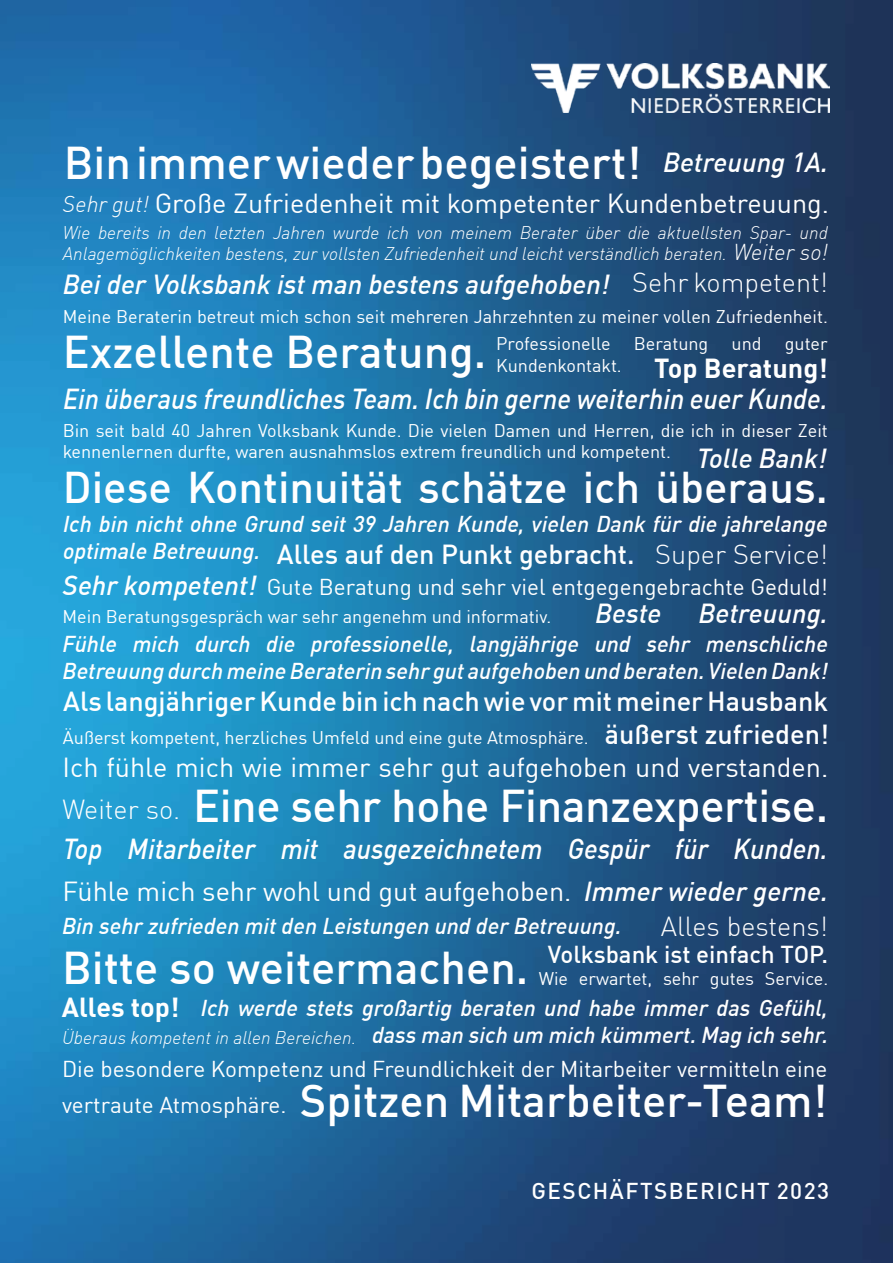
<style>
.page{position:relative;width:893px;height:1263px;background:#fff}
.page>*{position:absolute;margin:0;border:0;box-sizing:border-box;transform-origin:0 0}
.t1{font:500 45px "DINOT";color:#fff}
.t2{font:500 43.5px "DINOT";color:#fff}
.t3{font:italic 500 28.35px "DINOT";color:#fff;scale:.94 1}
.t4{font:27px "DINOT";color:#fff}
.t5{font:italic 500 27px "DINOT";color:#fff}
.t6{font:500 27px/32.4px "DINOT";color:#fff;text-align:right}
.t7{font:300 27px "DINOT";color:#fff}
.t8{font:700 27px "DINOT";color:#fff}
.t9{font:500 24px "DINOT";color:#fff}
.t10{font:italic 500 22.5px/27px "DINOT";color:#fff}
.t11{font:22.5px/36px "DINOT";color:#fff}
.t12{font:500 22.5px "DINOT";letter-spacing:.065em;color:#fff}
.t13{font:italic 300 22.5px "DINOT";color:#fff}
.t14{font:18px/21.6px "DINOT";color:#fff}
.t15{font:italic 300 18px/21.8px "DINOT";color:#fff}
.s1{font-weight:300;font-style:normal}
</style>
<div class="page">
<img style="left:0;top:0;width:893px;height:1263px">
<img style="left:531px;top:64px;width:298px;height:49px">
<h1 class="t1" style="left:64px;top:128px;width:579px">Bin immer wieder begeistert!</h1>
<h3 class="t5" style="left:663px;top:142px;width:167px">Betreuung 1A.</h3>
<h3 class="t4" style="left:155px;top:183px;width:676px">Große Zufriedenheit mit kompetenter Kundenbetreuung.</h3>
<p class="t13" style="left:63px;top:187px;width:88px">Sehr gut!</p>
<p class="t15" style="left:63px;top:220px;width:767px">Wie bereits in den letzten Jahren wurde ich von meinem Berater über die aktuellsten Spar- und<br>Anlagemöglichkeiten bestens, zur vollsten Zufriedenheit und leicht verständlich beraten.</p>
<p class="t13" style="left:733px;top:235px;width:96px">Weiter so!</p>
<h3 class="t5" style="left:63px;top:264px;width:767px">Bei der Volksbank ist man bestens aufgehoben! <span class="s1">Sehr kompetent!</span></h3>
<p class="t14" style="left:63px;top:304px;width:766px">Meine Beraterin betreut mich schon seit mehreren Jahrzehnten zu meiner vollen Zufriedenheit.</p>
<h1 class="t1" style="left:63px;top:317px;width:425px">Exzellente Beratung.</h1>
<p class="t14" style="left:496px;top:331px;width:116px">Professionelle</p>
<p class="t14" style="left:634px;top:331px;width:76px">Beratung</p>
<p class="t14" style="left:732px;top:331px;width:32px">und</p>
<p class="t14" style="left:785px;top:331px;width:44px">guter</p>
<p class="t14" style="left:496px;top:353px;width:127px">Kundenkontakt.</p>
<h3 class="t3" style="left:63px;top:377px;width:815px">Ein überaus freundliches Team. Ich bin gerne weiterhin euer Kunde.</h3>
<p class="t14" style="left:63px;top:418px;width:767px">Bin seit bald 40 Jahren Volksbank Kunde. Die vielen Damen und Herren, die ich in dieser Zeit kennenlernen durfte, waren ausnahmslos extrem freundlich und kompetent.</p>
<h3 class="t8" style="left:654px;top:347px;width:175px">Top Beratung!</h3>
<h3 class="t5" style="left:697px;top:438px;width:131px">Tolle Bank!</h3>
<h2 class="t2" style="left:63px;top:454px;width:767px">Diese Kontinuität schätze ich überaus.</h2>
<p class="t10" style="left:63px;top:508px;width:766px">Ich bin nicht ohne Grund seit 39 Jahren Kunde, vielen Dank für die jahrelange optimale Betreuung.</p>
<h3 class="t7" style="left:655px;top:534px;width:174px">Super Service!</h3>
<h3 class="t6" style="left:277px;top:536px;width:359px">Alles auf den Punkt gebracht.</h3>
<h3 class="t5" style="left:63px;top:564px;width:195px">Sehr kompetent!</h3>
<p class="t11" style="left:267px;top:567px;width:563px">Gute Beratung und sehr viel entgegengebrachte Geduld!</p>
<p class="t14" style="left:63px;top:605px;width:490px">Mein Beratungsgespräch war sehr angenehm und informativ.</p>
<h3 class="t5" style="left:595px;top:593px;width:68px">Beste</h3>
<h3 class="t5" style="left:698px;top:593px;width:131px">Betreuung.</h3>
<p class="t10" style="left:63px;top:629px;width:767px">Fühle mich durch die professionelle, langjährige und sehr menschliche<br>Betreuung durch meine Beraterin sehr gut aufgehoben und beraten. Vielen Dank!</p>
<h3 class="t6" style="left:63px;top:683px;width:767px">Als langjähriger Kunde bin ich nach wie vor mit meiner Hausbank äußerst zufrieden!</h3>
<p class="t14" style="left:63px;top:725px;width:527px">Äußerst kompetent, herzliches Umfeld und eine gute Atmosphäre.</p>
<h3 class="t4" style="left:63px;top:747px;width:767px">Ich fühle mich wie immer sehr gut aufgehoben und verstanden.</h3>
<h3 class="t7" style="left:63px;top:789px;width:119px">Weiter so.</h3>
<h1 class="t1" style="left:193px;top:771px;width:637px">Eine sehr hohe Finanzexpertise.</h1>
<h3 class="t3" style="left:63px;top:827px;width:815px">Top Mitarbeiter mit ausgezeichnetem Gespür für Kunden.</h3>
<h3 class="t4" style="left:62px;top:871px;width:511px">Fühle mich sehr wohl und gut aufgehoben.</h3>
<h3 class="t5" style="left:584px;top:871px;width:245px">Immer wieder gerne.</h3>
<p class="t10" style="left:62px;top:910px;width:561px">Bin sehr zufrieden mit den Leistungen und der Betreuung.</p>
<h3 class="t7" style="left:661px;top:905px;width:169px">Alles bestens!</h3>
<h3 class="t9" style="left:548px;top:936px;width:282px">Volksbank ist einfach TOP.</h3>
<p class="t14" style="left:539px;top:966px;width:291px">Wie erwartet, sehr gutes Service.</p>
<h1 class="t1" style="left:62px;top:933px;width:468px">Bitte so weitermachen.</h1>
<p class="t10" style="left:201px;top:993px;width:629px;text-align:right">Ich werde stets großartig beraten und habe immer das Gefühl, dass man sich um mich kümmert. Mag ich sehr.</p>
<h3 class="t8" style="left:62px;top:986px;width:119px">Alles top!</h3>
<p class="t15" style="left:62px;top:1025px;width:296px">Überaus kompetent in allen Bereichen.</p>
<p class="t11" style="left:62px;top:1049px;width:767px">Die besondere Kompetenz und Freundlichkeit der Mitarbeiter vermitteln eine vertraute Atmosphäre.</p>
<h1 class="t1" style="left:300px;top:1066px;width:529px">Spitzen Mitarbeiter-Team!</h1>
<p class="t12" style="left:531px;top:1174px;width:299px">GESCHÄFTSBERICHT 2023</p>
</div>
